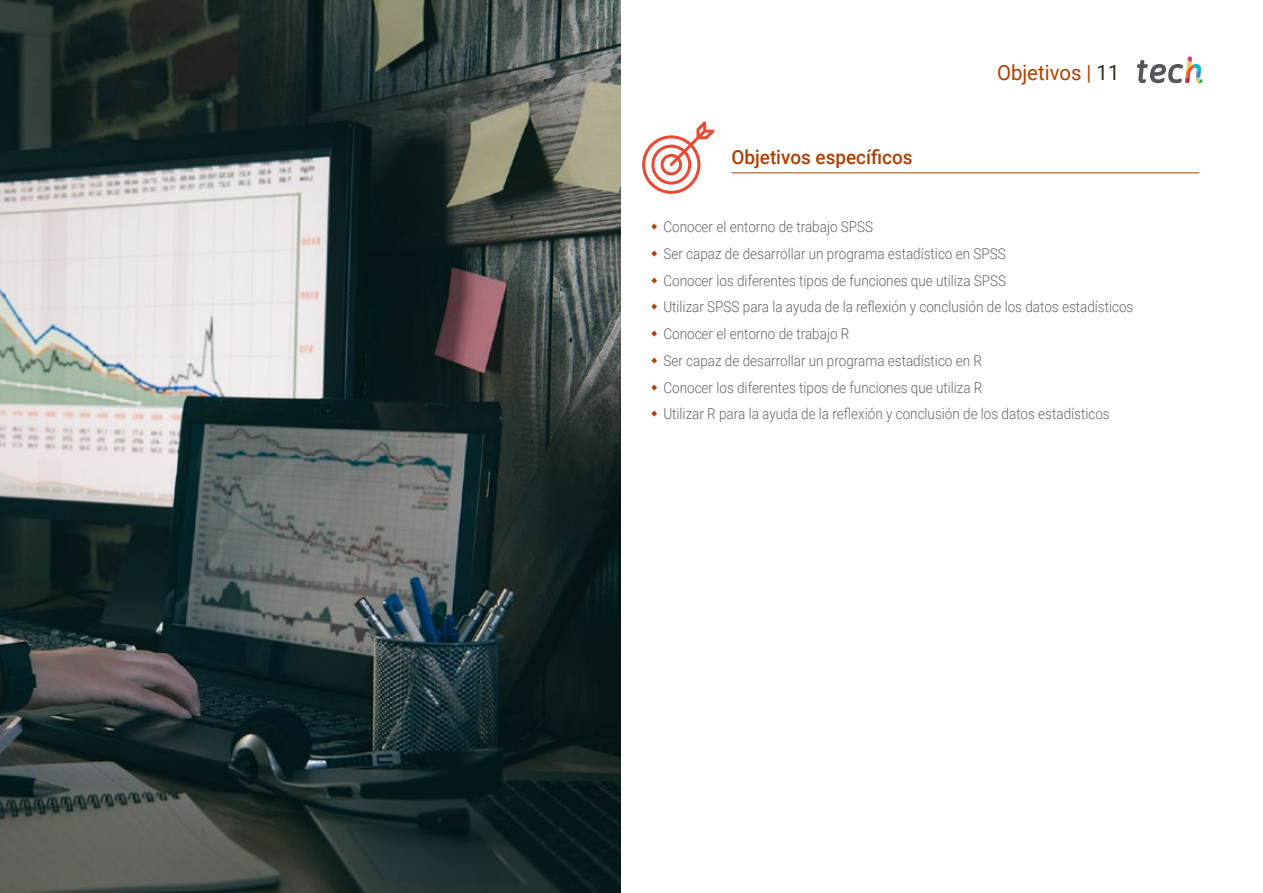
<style>
.page{position:relative;width:1263px;height:893px;background:#fff}
.page>*{position:absolute;margin:0;border:0;box-sizing:border-box;transform-origin:0 0}
.t1{font:21px "Roboto";color:#ae4000}
.t2{font:500 19.5px "Roboto";color:#ae4000}
.t3{font:300 15px/26.7px "Roboto";color:#61646a;scale:.9 1}
.s1{color:#312e20}
</style>
<div class="page">
<hr style="left:731px;top:172px;width:468px;height:1px;background:#ae4000">
<svg style="left:642px;top:121px;width:72px;height:73px"></svg>
<img style="left:0;top:0;width:621px;height:893px">
<svg style="left:1137px;top:57px;width:65px;height:27px"></svg>
<h2 class="t2" style="left:731px;top:144px;width:183px">Objetivos específicos</h2>
<h1 class="t1" style="left:997px;top:57px;width:124px">Objetivos | <span class="s1">11</span></h1>
<p class="t3" style="left:663px;top:213px;width:524px">Conocer el entorno de trabajo SPSS<br>Ser capaz de desarrollar un programa estadístico en SPSS<br>Conocer los diferentes tipos de funciones que utiliza SPSS<br>Utilizar SPSS para la ayuda de la reflexión y conclusión de los datos estadísticos Conocer el entorno de trabajo R<br>Ser capaz de desarrollar un programa estadístico en R<br>Conocer los diferentes tipos de funciones que utiliza R<br>Utilizar R para la ayuda de la reflexión y conclusión de los datos estadísticos</p>
</div>
